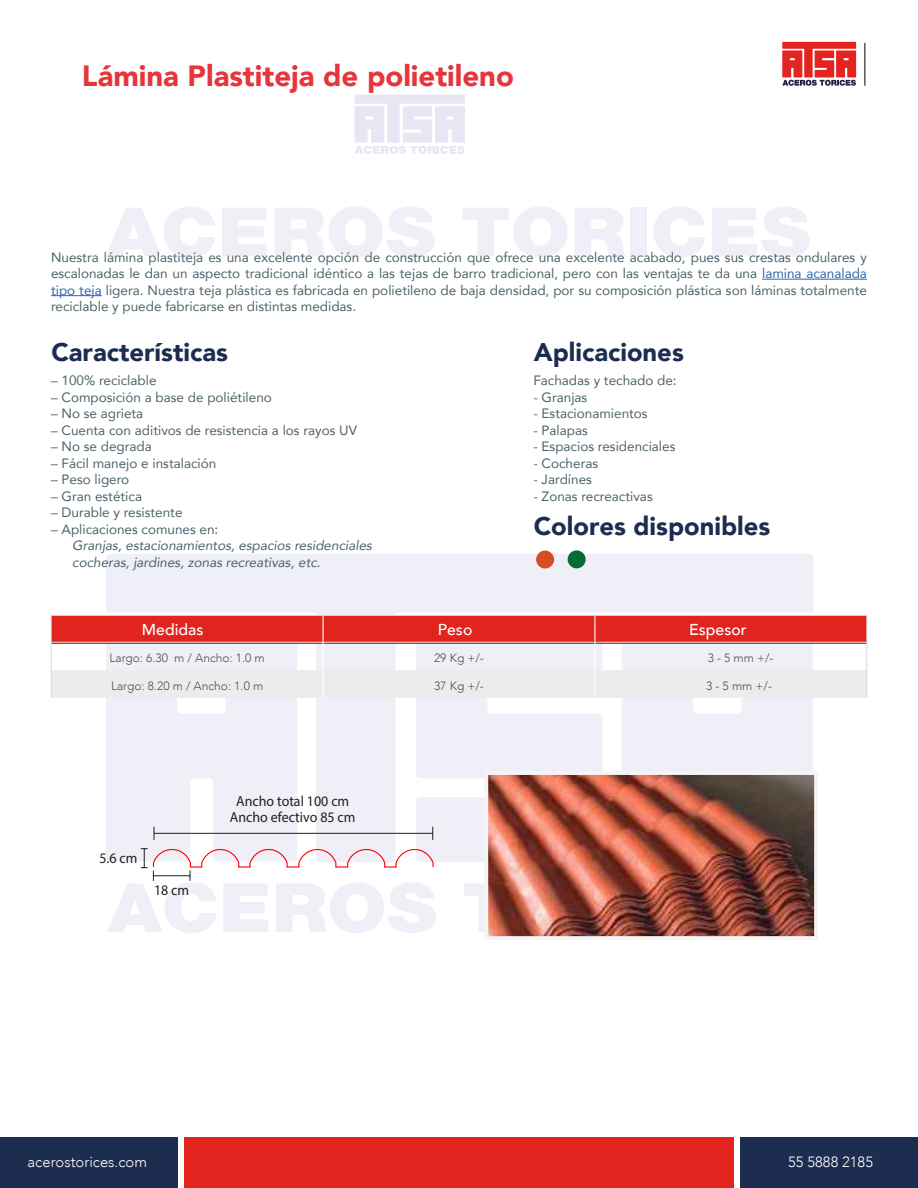
<style>
.page{position:relative;width:918px;height:1188px;background:#fff}
.page>*{position:absolute;margin:0;border:0;box-sizing:border-box;transform-origin:0 0}
.t1{font:900 29.25px "Avenir";color:#e6353b}
.t2{font:900 25.5px "Avenir";color:#1d2d50}
.t3{font:500 15.75px "Avenir";color:#fff}
.t4{font:300 14.85px "Avenir";color:#fff}
.t5{font:14.7px/16.8px "Myriad Pro";color:#1e2021;text-align:center;scale:.95 1}
.t6{font:13.5px/16.5px "Avenir";color:#4d626a;text-align:justify}
.t7{font:italic 13.5px/16.5px "Avenir";color:#4d626a}
.t8{font:300 12px "Avenir";color:#4b5354}
.s1{color:#2d67aa}
</style>
<div class="page">
<svg style="left:354px;top:95px;width:111px;height:59px"></svg>
<svg style="left:106px;top:207px;width:109px;height:50px"></svg>
<svg style="left:222px;top:208px;width:45px;height:48px"></svg>
<svg style="left:275px;top:207px;width:160px;height:50px"></svg>
<svg style="left:463px;top:207px;width:104px;height:50px"></svg>
<svg style="left:575px;top:208px;width:50px;height:48px"></svg>
<div style="left:630px;top:208px;width:17px;height:48px;background:#efeff7"></div>
<svg style="left:654px;top:207px;width:51px;height:50px"></svg>
<svg style="left:712px;top:207px;width:97px;height:50px"></svg>
<div style="left:106px;top:554px;width:708px;height:90px;background:#efeff7"></div>
<div style="left:626px;top:643px;width:187px;height:128px;background:#efeff7"></div>
<div style="left:51px;top:670px;width:816px;height:28px;background:#ececec"></div>
<div style="left:51px;top:615px;width:816px;height:28px;background:#e2241e"></div>
<svg style="left:107px;top:629px;width:519px;height:304px"></svg>
<img style="left:489px;top:776px;width:324px;height:159px">
<div style="left:484px;top:771px;width:334px;height:169px;border:4px solid #f5f3f3"></div>
<hr style="left:762px;top:279px;width:105px;height:1px;background:#2d67aa">
<hr style="left:51px;top:295px;width:51px;height:1px;background:#2d67aa">
<hr style="left:51px;top:615px;width:272px;height:1px;background:#dcdadb">
<hr style="left:323px;top:615px;width:272px;height:1px;background:#dcdadb">
<hr style="left:595px;top:615px;width:272px;height:1px;background:#dcdadb">
<hr style="left:594px;top:616px;width:1px;height:82px;background:#fff">
<hr style="left:51px;top:642px;width:272px;height:1px;background:#dcdadb">
<hr style="left:323px;top:642px;width:272px;height:1px;background:#dcdadb">
<hr style="left:595px;top:642px;width:272px;height:1px;background:#dcdadb">
<svg style="left:51px;top:616px;width:1px;height:81px"></svg>
<svg style="left:867px;top:616px;width:1px;height:81px"></svg>
<div style="left:568px;top:550px;width:18px;height:18px;background:#026c34;border-radius:50%"></div>
<div style="left:536px;top:551px;width:18px;height:18px;background:#d34e26;border-radius:50%"></div>
<hr style="left:323px;top:616px;width:1px;height:82px;background:#fff">
<div style="left:184px;top:1137px;width:550px;height:50px;background:#e2241e"></div>
<div style="left:0;top:1137px;width:177px;height:50px;background:#1d2d50"></div>
<div style="left:741px;top:1137px;width:177px;height:50px;background:#1d2d50"></div>
<svg style="left:782px;top:42px;width:74px;height:44px;background:#d95556"></svg>
<hr style="left:864px;top:43px;width:1px;height:43px;background:#000">
<h1 class="t1" style="left:82px;top:50px;width:433px">Lámina Plastiteja de polietileno</h1>
<p class="t6" style="left:51px;top:248px;width:817px">Nuestra lámina plastiteja es una excelente opción de construcción que ofrece una excelente acabado, pues sus crestas ondulares y escalonadas le dan un aspecto tradicional idéntico a las tejas de barro tradicional, pero con las ventajas te da una <span class="s1">lamina acanalada tipo teja</span> ligera. Nuestra teja plástica es fabricada en polietileno de baja densidad, por su composición plástica son láminas totalmente reciclable y puede fabricarse en distintas medidas.</p>
<h2 class="t2" style="left:51px;top:331px;width:178px">Características</h2>
<p class="t6" style="left:51px;top:372px;width:107px">– 100% reciclable</p>
<p class="t6" style="left:51px;top:389px;width:222px">– Composición a base de poliétileno</p>
<p class="t6" style="left:51px;top:405px;width:94px">– No se agrieta</p>
<p class="t6" style="left:51px;top:422px;width:307px">– Cuenta con aditivos de resistencia a los rayos UV</p>
<p class="t6" style="left:51px;top:438px;width:102px">– No se degrada</p>
<p class="t6" style="left:51px;top:455px;width:167px">– Fácil manejo e instalación</p>
<p class="t6" style="left:51px;top:471px;width:80px">– Peso ligero</p>
<p class="t6" style="left:51px;top:488px;width:93px">– Gran estética</p>
<p class="t6" style="left:51px;top:504px;width:133px">– Durable y resistente</p>
<p class="t6" style="left:51px;top:521px;width:169px">– Aplicaciones comunes en:</p>
<p class="t7" style="left:72px;top:537px;width:301px">Granjas, estacionamientos, espacios residenciales cocheras, jardines, zonas recreativas, etc.</p>
<h2 class="t2" style="left:534px;top:331px;width:152px">Aplicaciones</h2>
<p class="t6" style="left:533px;top:372px;width:145px">Fachadas y techado de:</p>
<p class="t6" style="left:533px;top:389px;width:56px">- Granjas</p>
<p class="t6" style="left:533px;top:405px;width:116px">- Estacionamientos</p>
<p class="t6" style="left:533px;top:422px;width:56px">- Palapas</p>
<p class="t6" style="left:533px;top:438px;width:144px">- Espacios residenciales</p>
<p class="t6" style="left:533px;top:455px;width:66px">- Cocheras</p>
<p class="t6" style="left:533px;top:471px;width:60px">- Jardínes</p>
<p class="t6" style="left:533px;top:488px;width:121px">- Zonas recreactivas</p>
<h2 class="t2" style="left:534px;top:504px;width:238px">Colores disponibles</h2>
<p class="t3" style="left:142px;top:616px;width:63px">Medidas</p>
<p class="t3" style="left:438px;top:616px;width:36px">Peso</p>
<p class="t3" style="left:689px;top:616px;width:59px">Espesor</p>
<p class="t8" style="left:109px;top:651px;width:157px">Largo: 6.30 m / Ancho: 1.0 m</p>
<p class="t8" style="left:434px;top:651px;width:51px">29 Kg +/-</p>
<p class="t8" style="left:708px;top:651px;width:67px">3 - 5 mm +/-</p>
<p class="t8" style="left:111px;top:679px;width:154px">Largo: 8.20 m / Ancho: 1.0 m</p>
<p class="t8" style="left:434px;top:679px;width:51px">37 Kg +/-</p>
<p class="t8" style="left:706px;top:679px;width:67px">3 - 5 mm +/-</p>
<p class="t5" style="left:99px;top:849px;width:42px">5.6 cm</p>
<p class="t5" style="left:154px;top:882px;width:38px">18 cm</p>
<p class="t5" style="left:230px;top:792px;width:134px">Ancho total 100 cm<br>Ancho efectivo 85 cm</p>
<p class="t4" style="left:28px;top:1153px;width:121px">acerostorices.com</p>
<p class="t4" style="left:788px;top:1153px;width:86px">55 5888 2185</p>
</div>
